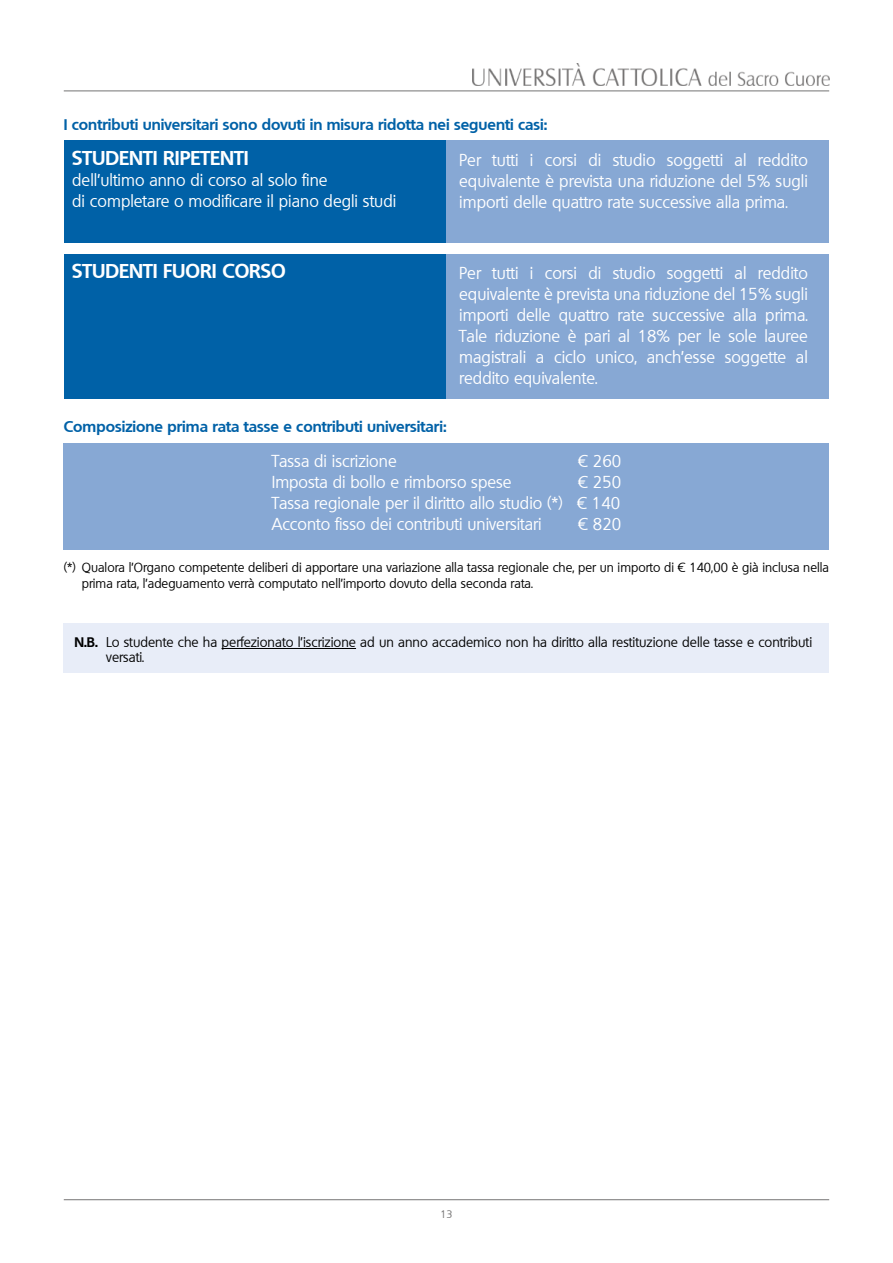
<style>
.page{position:relative;width:893px;height:1263px;background:#fff}
.page>*{position:absolute;margin:0;border:0;box-sizing:border-box;transform-origin:0 0}
.t1{font:700 19.5px "Quebec";color:#fff}
.t2{font:16.5px/21px "Quebec";color:#fff;text-align:justify}
.t3{font:700 15px "Quebec";color:#0061a7}
.t4{font:13.5px/15px "Quebec";color:#000}
.t5{font:12.75px/16.5px "Quebec";color:#000}
.t6{font:10.5px "Quebec";color:#747373}
.s1{font-weight:700}
</style>
<div class="page">
<hr style="left:64px;top:91px;width:765px;height:1px;background:#747373">
<img style="left:472px;top:64px;width:357px;height:21px">
<hr style="left:64px;top:1199px;width:765px;height:1px;background:#747373">
<div style="left:64px;top:141px;width:382px;height:102px;background:#0061a7"></div>
<div style="left:446px;top:141px;width:383px;height:102px;background:#87a8d4"></div>
<div style="left:64px;top:254px;width:382px;height:145px;background:#0061a7"></div>
<div style="left:446px;top:254px;width:383px;height:145px;background:#87a8d4"></div>
<div style="left:64px;top:443px;width:765px;height:106px;background:#87a8d4"></div>
<div style="left:64px;top:623px;width:765px;height:49px;background:#e8edf8"></div>
<hr style="left:222px;top:648px;width:134px;height:1px;background:#000">
<p class="t3" style="left:64px;top:115px;width:485px">I contributi universitari sono dovuti in misura ridotta nei seguenti casi:</p>
<p class="t1" style="left:72px;top:145px;width:178px">STUDENTI RIPETENTI</p>
<p class="t2" style="left:72px;top:169px;width:325px">dell’ultimo anno di corso al solo fine<br>di completare o modificare il piano degli studi</p>
<p class="t2" style="left:459px;top:149px;width:350px">Per tutti i corsi di studio soggetti al reddito equivalente è prevista una riduzione del 5% sugli importi delle quattro rate successive alla prima.</p>
<p class="t1" style="left:72px;top:258px;width:215px">STUDENTI FUORI CORSO</p>
<p class="t2" style="left:459px;top:263px;width:350px">Per tutti i corsi di studio soggetti al reddito equivalente è prevista una riduzione del 15% sugli importi delle quattro rate successive alla prima.<br>Tale riduzione è pari al 18% per le sole lauree magistrali a ciclo unico, anch’esse soggette al reddito equivalente.</p>
<p class="t3" style="left:64px;top:417px;width:384px">Composizione prima rata tasse e contributi universitari:</p>
<p class="t2" style="left:272px;top:451px;width:126px">Tassa di iscrizione</p>
<p class="t2" style="left:578px;top:451px;width:45px">€ 260</p>
<p class="t2" style="left:272px;top:472px;width:241px">Imposta di bollo e rimborso spese</p>
<p class="t2" style="left:272px;top:472px;width:351px;text-indent:306px">€ 250<br>Tassa regionale per il diritto allo studio (*) € 140<br>Acconto fisso dei contributi universitari</p>
<p class="t2" style="left:578px;top:514px;width:45px">€ 820</p>
<p class="t5" style="left:82px;top:559px;width:749px;text-indent:-18px">(*) Qualora l’Organo competente deliberi di apportare una variazione alla tassa regionale che, per un importo di € 140,00 è già inclusa nella prima rata, l’adeguamento verrà computato nell’importo dovuto della seconda rata.</p>
<p class="t4" style="left:106px;top:635px;width:707px;text-indent:-32px"><span class="s1">N.B.</span> Lo studente che ha perfezionato l’iscrizione ad un anno accademico non ha diritto alla restituzione delle tasse e contributi versati.</p>
<p class="t6" style="left:440px;top:1208px;width:14px">13</p>
</div>
